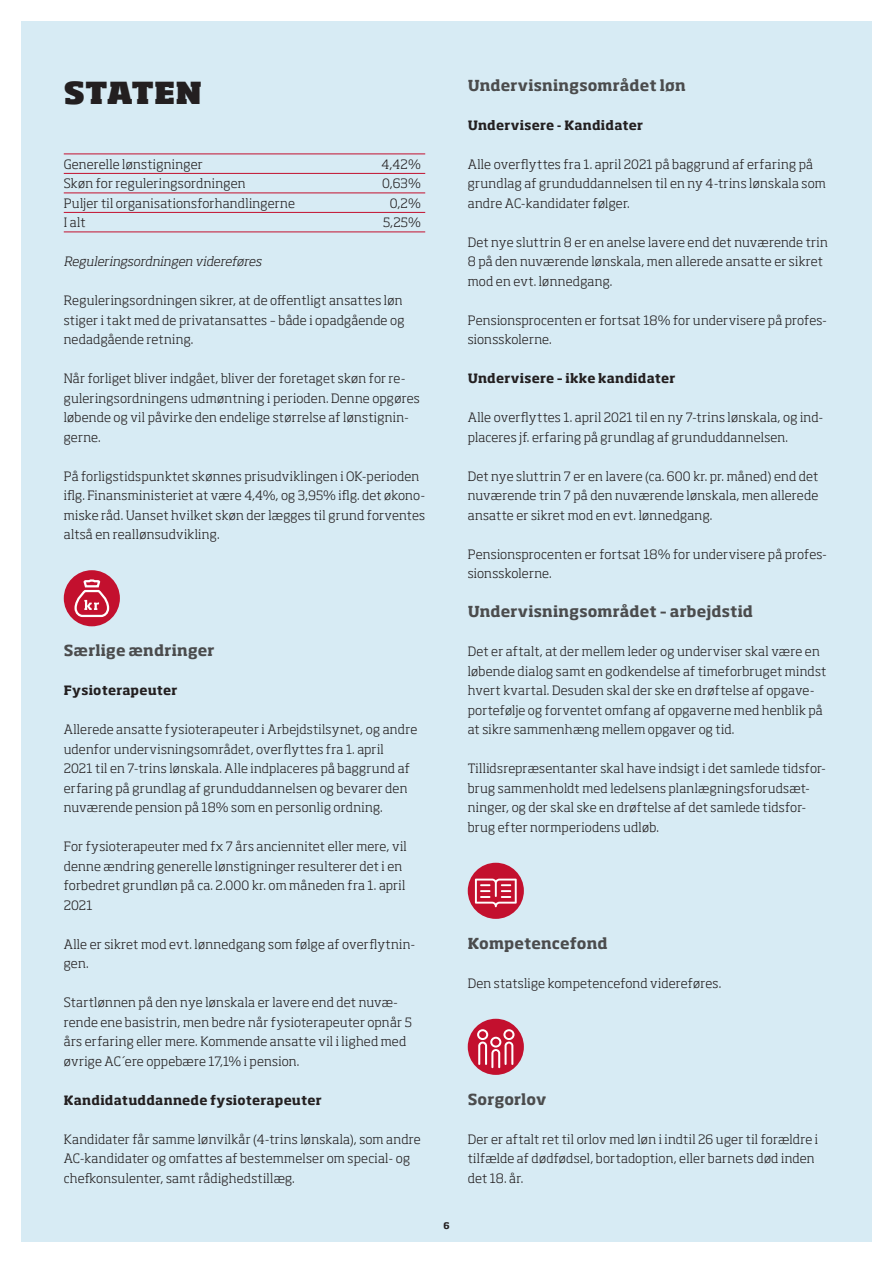
<style>
.page{position:relative;width:893px;height:1263px;background:#fff}
.page>*{position:absolute;margin:0;border:0;box-sizing:border-box;transform-origin:0 0}
.Rubrik{font:800 30px "Soho Std";letter-spacing:.005em;color:#231f20}
.mellemrubrik1{font:700 15px "Soho Std";letter-spacing:.01em;color:#4b4c4d}
.Brød{font:300 12.75px/19.5px "Soho Std";letter-spacing:.015em;color:#231f20}
.Brød-skema{font:300 12.75px "Soho Std";letter-spacing:.015em;color:#231f20}
.Brød-2{font:700 12.75px "Soho Std";letter-spacing:.015em;color:#231f20}
.Brød-3{font:italic 300 12.75px "Soho Std";letter-spacing:.01em;color:#231f20}
.t1{font:700 9px "Soho Std";color:#231f20}
</style>
<div class="page">
<div style="left:21px;top:21px;width:851px;height:1221px;background:#d7ebf4"></div>
<hr style="left:64px;top:154px;width:361px;height:1px;background:#c3102e">
<hr style="left:64px;top:173px;width:361px;height:1px;background:#c3102e">
<hr style="left:64px;top:193px;width:361px;height:1px;background:#c3102e">
<hr style="left:64px;top:212px;width:361px;height:1px;background:#c3102e">
<hr style="left:64px;top:232px;width:361px;height:1px;background:#c3102e">
<div style="left:64px;top:570px;width:56px;height:56px;background:#c3102e;border-radius:50%"></div>
<svg style="left:73px;top:570px;width:37px;height:48px"></svg>
<div style="left:468px;top:863px;width:56px;height:56px;background:#c3102e;border-radius:50%"></div>
<svg style="left:475px;top:878px;width:42px;height:29px"></svg>
<div style="left:468px;top:1019px;width:56px;height:56px;background:#c3102e;border-radius:50%"></div>
<svg style="left:477px;top:1029px;width:37px;height:39px"></svg>
<p class="Rubrik" style="left:64px;top:73px;width:139px">STATEN</p>
<p class="Brød-skema" style="left:64px;top:156px;width:141px">Generelle lønstigninger</p>
<p class="Brød-skema" style="left:382px;top:156px;width:41px">4,42%</p>
<p class="Brød-skema" style="left:64px;top:176px;width:183px">Skøn for reguleringsordningen</p>
<p class="Brød-skema" style="left:382px;top:176px;width:40px">0,63%</p>
<p class="Brød-skema" style="left:64px;top:195px;width:233px">Puljer til organisationsforhandlingerne</p>
<p class="Brød-skema" style="left:390px;top:195px;width:32px">0,2%</p>
<p class="Brød-skema" style="left:64px;top:215px;width:23px">I alt</p>
<p class="Brød-skema" style="left:383px;top:215px;width:39px">5,25%</p>
<p class="Brød-3" style="left:64px;top:254px;width:199px">Reguleringsordningen videreføres</p>
<p class="Brød" style="left:64px;top:291px;width:342px">Reguleringsordningen sikrer, at de offentligt ansattes løn stiger i takt med de privatansattes – både i opadgående og nedadgående retning.</p>
<p class="Brød" style="left:64px;top:369px;width:358px">Når forliget bliver indgået, bliver der foretaget skøn for re&shy;guleringsordningens udmøntning i perioden. Denne opgøres løbende og vil påvirke den endelige størrelse af lønstignin&shy;gerne.</p>
<p class="Brød" style="left:64px;top:466px;width:363px">På forligstidspunktet skønnes prisudviklingen i OK-perioden iflg. Finansministeriet at være 4,4%, og 3,95% iflg. det økono&shy;miske råd. Uanset hvilket skøn der lægges til grund forventes altså en reallønsudvikling.</p>
<p class="mellemrubrik1" style="left:64px;top:641px;width:152px">Særlige ændringer</p>
<p class="Brød-2" style="left:64px;top:682px;width:115px">Fysioterapeuter</p>
<p class="Brød" style="left:64px;top:720px;width:355px">Allerede ansatte fysioterapeuter i Arbejdstilsynet, og andre udenfor undervisningsområdet, overflyttes fra 1. april<br>2021 til en 7-trins lønskala. Alle indplaceres på baggrund af erfaring på grundlag af grunduddannelsen og bevarer den nuværende pension på 18% som en personlig ordning.</p>
<p class="Brød" style="left:64px;top:837px;width:345px">For fysioterapeuter med fx 7 års anciennitet eller mere, vil denne ændring generelle lønstigninger resulterer det i en forbedret grundløn på ca. 2.000 kr. om måneden fra 1. april 2021</p>
<p class="Brød" style="left:64px;top:934px;width:353px">Alle er sikret mod evt. lønnedgang som følge af overflytnin&shy;gen.</p>
<p class="Brød" style="left:64px;top:993px;width:350px">Startlønnen på den nye lønskala er lavere end det nuvæ&shy;rende ene basistrin, men bedre når fysioterapeuter opnår 5 års erfaring eller mere. Kommende ansatte vil i lighed med øvrige AC´ere oppebære 17,1% i pension.</p>
<p class="Brød-2" style="left:64px;top:1092px;width:259px">Kandidatuddannede fysioterapeuter</p>
<p class="Brød" style="left:64px;top:1129px;width:359px">Kandidater får samme lønvilkår (4-trins lønskala), som andre<br>AC-kandidater og omfattes af bestemmelser om special- og chefkonsulenter, samt rådighedstillæg.</p>
<p class="mellemrubrik1" style="left:468px;top:76px;width:220px">Undervisningsområdet løn</p>
<p class="Brød-2" style="left:468px;top:117px;width:177px">Undervisere - Kandidater</p>
<p class="Brød" style="left:468px;top:154px;width:360px">Alle overflyttes fra 1. april 2021 på baggrund af erfaring på grundlag af grunduddannelsen til en ny 4-trins lønskala som andre AC-kandidater følger.</p>
<p class="Brød" style="left:468px;top:232px;width:362px">Det nye sluttrin 8 er en anelse lavere end det nuværende trin<br>8 på den nuværende lønskala, men allerede ansatte er sikret mod en evt. lønnedgang.</p>
<p class="Brød" style="left:468px;top:310px;width:361px">Pensionsprocenten er fortsat 18% for undervisere på profes&shy;sionsskolerne.</p>
<p class="Brød-2" style="left:468px;top:370px;width:209px">Undervisere – ikke kandidater</p>
<p class="Brød" style="left:468px;top:408px;width:357px">Alle overflyttes 1. april 2021 til en ny 7-trins lønskala, og ind&shy;placeres jf. erfaring på grundlag af grunduddannelsen.</p>
<p class="Brød" style="left:468px;top:466px;width:352px;text-align:justify">Det nye sluttrin 7 er en lavere (ca. 600 kr. pr. måned) end det nuværende trin 7 på den nuværende lønskala, men allerede ansatte er sikret mod en evt. lønnedgang.</p>
<p class="Brød" style="left:468px;top:544px;width:361px">Pensionsprocenten er fortsat 18% for undervisere på profes&shy;sionsskolerne.</p>
<p class="mellemrubrik1" style="left:468px;top:602px;width:287px">Undervisningsområdet – arbejdstid</p>
<p class="Brød" style="left:468px;top:642px;width:360px">Det er aftalt, at der mellem leder og underviser skal være en løbende dialog samt en godkendelse af timeforbruget mindst hvert kvartal. Desuden skal der ske en drøftelse af opgave&shy;portefølje og forventet omfang af opgaverne med henblik på at sikre sammenhæng mellem opgaver og tid.</p>
<p class="Brød" style="left:468px;top:759px;width:360px">Tillidsrepræsentanter skal have indsigt i det samlede tidsfor&shy;brug sammenholdt med ledelsens planlægningsforudsæt&shy;ninger, og der skal ske en drøftelse af det samlede tidsfor&shy;brug efter normperiodens udløb.</p>
<p class="mellemrubrik1" style="left:468px;top:934px;width:141px">Kompetencefond</p>
<p class="Brød" style="left:468px;top:973px;width:255px">Den statslige kompetencefond videreføres.</p>
<p class="t1" style="left:443px;top:1220px;width:8px">6</p>
<p class="mellemrubrik1" style="left:468px;top:1090px;width:80px">Sorgorlov</p>
<p class="Brød" style="left:468px;top:1129px;width:352px">Der er aftalt ret til orlov med løn i indtil 26 uger til forældre i tilfælde af dødfødsel, bortadoption, eller barnets død inden det 18. år.</p>
</div>
